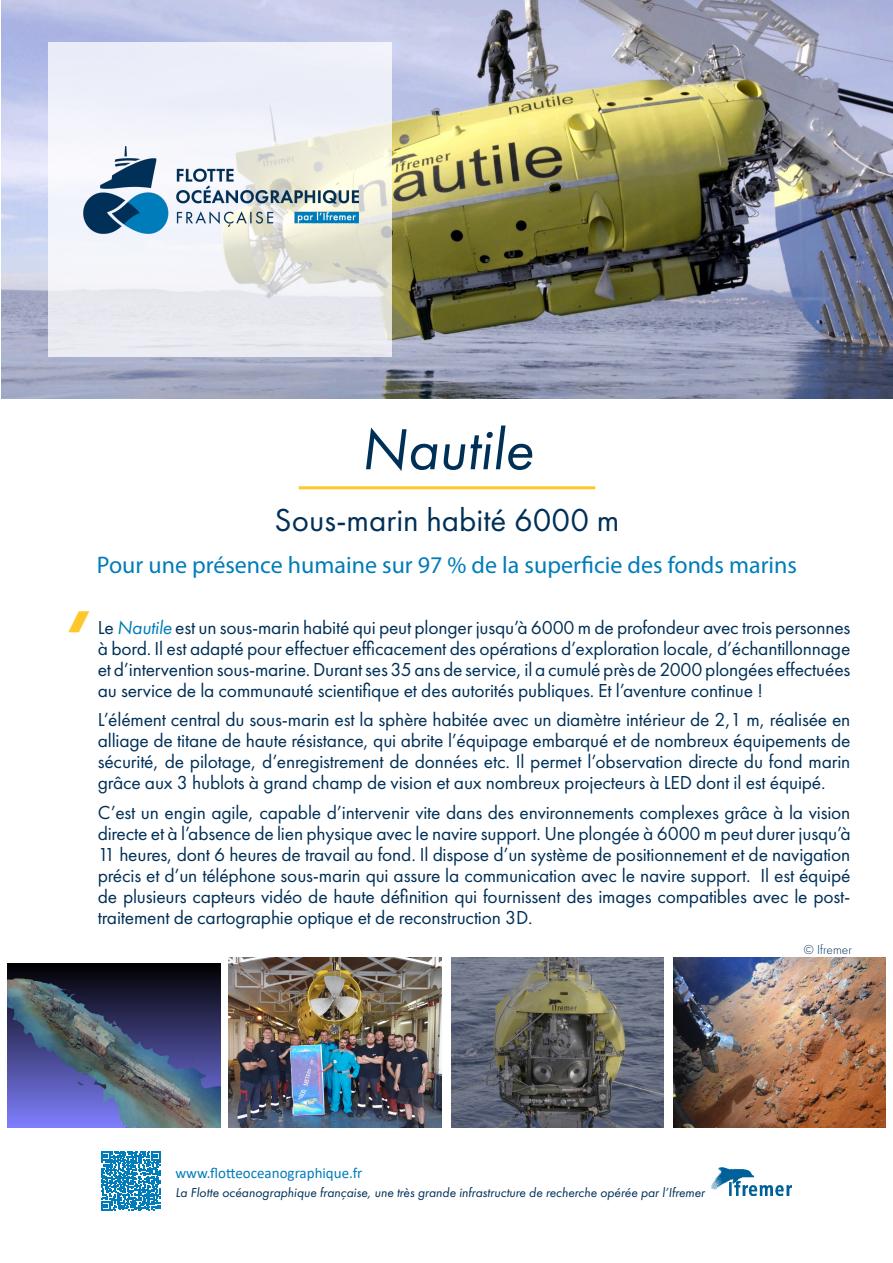
<style>
.page{position:relative;width:893px;height:1263px;background:#fff}
.page>*{position:absolute;margin:0;border:0;box-sizing:border-box;transform-origin:0 0}
.TitreNavire_engin{font:italic 60px "Futura PT";color:#003057}
.t1{font:33px "Futura PT";color:#003057}
.Slogan{font:24px "Myriad Pro";color:#007cba}
.t2{font:19.5px/21px "Futura PT";letter-spacing:-.01em;color:#003057;text-align:justify}
.web{font:15px "Calibri";color:#007cba}
.web-2{font:italic 13.5px "Futura PT";color:#003057}
.t3{font:300 13.5px "Futura PT";color:#003057}
.s1{font-style:italic;color:#007cba}
</style>
<div class="page">
<img style="left:1px;top:0;width:892px;height:398px">
<svg style="left:48px;top:43px;width:343px;height:314px;fill:#eceef8"></svg>
<hr style="left:299px;top:486px;width:296px;height:3px;background:#ffc72c">
<img style="left:84px;top:146px;width:275px;height:88px">
<img style="left:711px;top:1168px;width:81px;height:27px">
<svg style="left:101px;top:1151px;width:59px;height:59px"></svg>
<img style="left:229px;top:958px;width:212px;height:170px">
<img style="left:451px;top:958px;width:213px;height:170px">
<img style="left:674px;top:958px;width:212px;height:170px">
<img style="left:8px;top:963px;width:212px;height:164px">
<p class="TitreNavire_engin" style="left:361px;top:414px;width:174px">Nautile</p>
<p class="t1" style="left:275px;top:500px;width:346px">Sous-marin habité 6000 m</p>
<p class="Slogan" style="left:97px;top:550px;width:702px">Pour une présence humaine sur 97 % de la superficie des fonds marins</p>
<p class="t2" style="left:98px;top:616px;width:754px">Le <span class="s1">Nautile</span> est un sous-marin habité qui peut plonger jusqu’à 6000 m de profondeur avec trois personnes à bord. Il est adapté pour effectuer efficacement des opérations d’exploration locale, d’échantillonnage et d’intervention sous-marine. Durant ses 35 ans de service, il a cumulé près de 2000 plongées effectuées au service de la communauté scientifique et des autorités publiques. Et l’aventure continue !</p>
<p class="t2" style="left:98px;top:709px;width:754px">L’élément central du sous-marin est la sphère habitée avec un diamètre intérieur de 2,1 m, réalisée en alliage de titane de haute résistance, qui abrite l’équipage embarqué et de nombreux équipements de sécurité, de pilotage, d’enregistrement de données etc. Il permet l’observation directe du fond marin grâce aux 3 hublots à grand champ de vision et aux nombreux projecteurs à LED dont il est équipé.</p>
<p class="t2" style="left:98px;top:801px;width:754px">C’est un engin agile, capable d’intervenir vite dans des environnements complexes grâce à la vision directe et à l’absence de lien physique avec le navire support. Une plongée à 6000 m peut durer jusqu’à 11 heures, dont 6 heures de travail au fond. Il dispose d’un système de positionnement et de navigation précis et d’un téléphone sous-marin qui assure la communication avec le navire support. Il est équipé de plusieurs capteurs vidéo de haute définition qui fournissent des images compatibles avec le post&shy;traitement de cartographie optique et de reconstruction 3D.</p>
<p class="web" style="left:175px;top:1163px;width:189px">www.flotteoceanographique.fr</p>
<p class="web-2" style="left:175px;top:1184px;width:531px">La Flotte océanographique française, une très grande infrastructure de recherche opérée par l’Ifremer</p>
<p class="t3" style="left:804px;top:941px;width:49px">© Ifremer</p>
</div>
